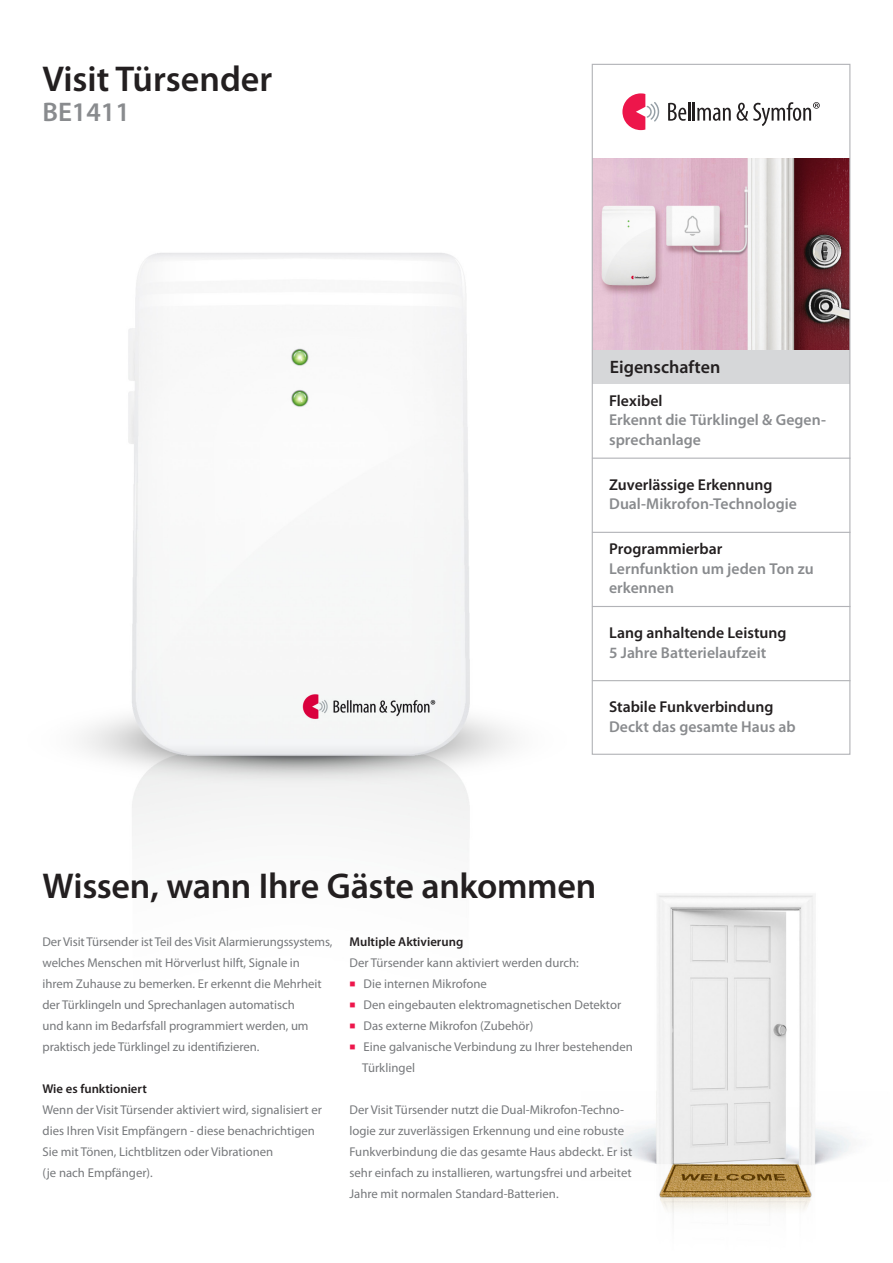
<style>
.page{position:relative;width:893px;height:1263px;background:#fff}
.page>*{position:absolute;margin:0;border:0;box-sizing:border-box;transform-origin:0 0}
.t1{font:600 36px "Myriad Pro";letter-spacing:-.01em;color:#231f20}
.t2{font:600 27px "Myriad Pro";color:#898b8e}
.t3{font:600 18px "Myriad Pro";color:#231f20}
.t4{font:600 15.75px/19.5px "Myriad Pro";color:#898b8e}
.t5{font:600 15.75px "Myriad Pro";color:#231f20}
.t6{font:12.75px/21px "Myriad Pro";color:#76787b}
.t7{font:600 12.75px "Myriad Pro";color:#231f20}
.s1{color:#ed164b}
</style>
<div class="page">
<img style="left:81px;top:63px;width:770px;height:1152px">
<div style="left:592px;top:349px;width:258px;height:35px;background:#d6d7d9"></div>
<img style="left:594px;top:159px;width:254px;height:191px">
<div style="left:592px;top:64px;width:258px;height:691px;border:1px solid #b2b3b7"></div>
<hr style="left:592px;top:458px;width:258px;height:1px;background:#b2b3b7">
<hr style="left:592px;top:532px;width:258px;height:1px;background:#b2b3b7">
<hr style="left:592px;top:606px;width:258px;height:1px;background:#b2b3b7">
<hr style="left:592px;top:680px;width:258px;height:1px;background:#b2b3b7">
<svg style="left:668px;top:102px;width:63px;height:19px"></svg>
<svg style="left:622px;top:93px;width:37px;height:37px"></svg>
<svg style="left:737px;top:102px;width:83px;height:24px"></svg>
<p class="t1" style="left:43px;top:56px;width:231px">Visit Türsender</p>
<p class="t2" style="left:43px;top:95px;width:89px">BE1411</p>
<p class="t3" style="left:610px;top:355px;width:112px">Eigenschaften</p>
<p class="t5" style="left:609px;top:390px;width:55px">Flexibel</p>
<p class="t4" style="left:609px;top:410px;width:218px">Erkennt die Türklingel &amp; Gegen&shy;sprechanlage</p>
<p class="t5" style="left:609px;top:475px;width:165px">Zuverlässige Erkennung</p>
<p class="t4" style="left:609px;top:494px;width:189px">Dual-Mikrofon-Technologie</p>
<p class="t5" style="left:609px;top:539px;width:115px">Programmierbar</p>
<p class="t4" style="left:609px;top:558px;width:206px">Lernfunktion um jeden Ton zu erkennen</p>
<p class="t5" style="left:609px;top:623px;width:179px">Lang anhaltende Leistung</p>
<p class="t4" style="left:609px;top:642px;width:159px">5 Jahre Batterielaufzeit</p>
<p class="t5" style="left:609px;top:697px;width:166px">Stabile Funkverbindung</p>
<p class="t4" style="left:609px;top:716px;width:188px">Deckt das gesamte Haus ab</p>
<p class="t1" style="left:43px;top:863px;width:555px">Wissen, wann Ihre Gäste ankommen</p>
<p class="t6" style="left:43px;top:931px;width:291px">Der Visit Türsender ist Teil des Visit Alarmierungssystems, welches Menschen mit Hörverlust hilft, Signale in ihrem Zuhause zu bemerken. Er erkennt die Mehrheit der Türklingeln und Sprechanlagen automatisch<br>und kann im Bedarfsfall programmiert werden, um praktisch jede Türklingel zu identifizieren.</p>
<p class="t7" style="left:43px;top:1081px;width:106px">Wie es funktioniert</p>
<p class="t6" style="left:43px;top:1099px;width:281px">Wenn der Visit Türsender aktiviert wird, signalisiert er dies Ihren Visit Empfängern - diese benachrichtigen<br>Sie mit Tönen, Lichtblitzen oder Vibrationen</p>
<p class="t6" style="left:43px;top:1162px;width:112px">(je nach Empfänger).</p>
<p class="t7" style="left:350px;top:934px;width:115px">Multiple Aktivierung</p>
<p class="t6" style="left:350px;top:952px;width:231px">Der Türsender kann aktiviert werden durch:</p>
<p class="t6" style="left:350px;top:973px;width:139px"><span class="s1">■</span> Die internen Mikrofone</p>
<p class="t6" style="left:350px;top:994px;width:273px"><span class="s1">■</span> Den eingebauten elektromagnetischen Detektor</p>
<p class="t6" style="left:350px;top:1015px;width:185px"><span class="s1">■</span> Das externe Mikrofon (Zubehör)</p>
<p class="t6" style="left:362px;top:1036px;width:272px;text-indent:-13px"><span class="s1">■</span> Eine galvanische Verbindung zu Ihrer bestehenden<br>Türklingel</p>
<p class="t6" style="left:350px;top:1099px;width:284px">Der Visit Türsender nutzt die Dual-Mikrofon-Techno&shy;logie zur zuverlässigen Erkennung und eine robuste Funkverbindung die das gesamte Haus abdeckt. Er ist sehr einfach zu installieren, wartungsfrei und arbeitet Jahre mit normalen Standard-Batterien.</p>
</div>
